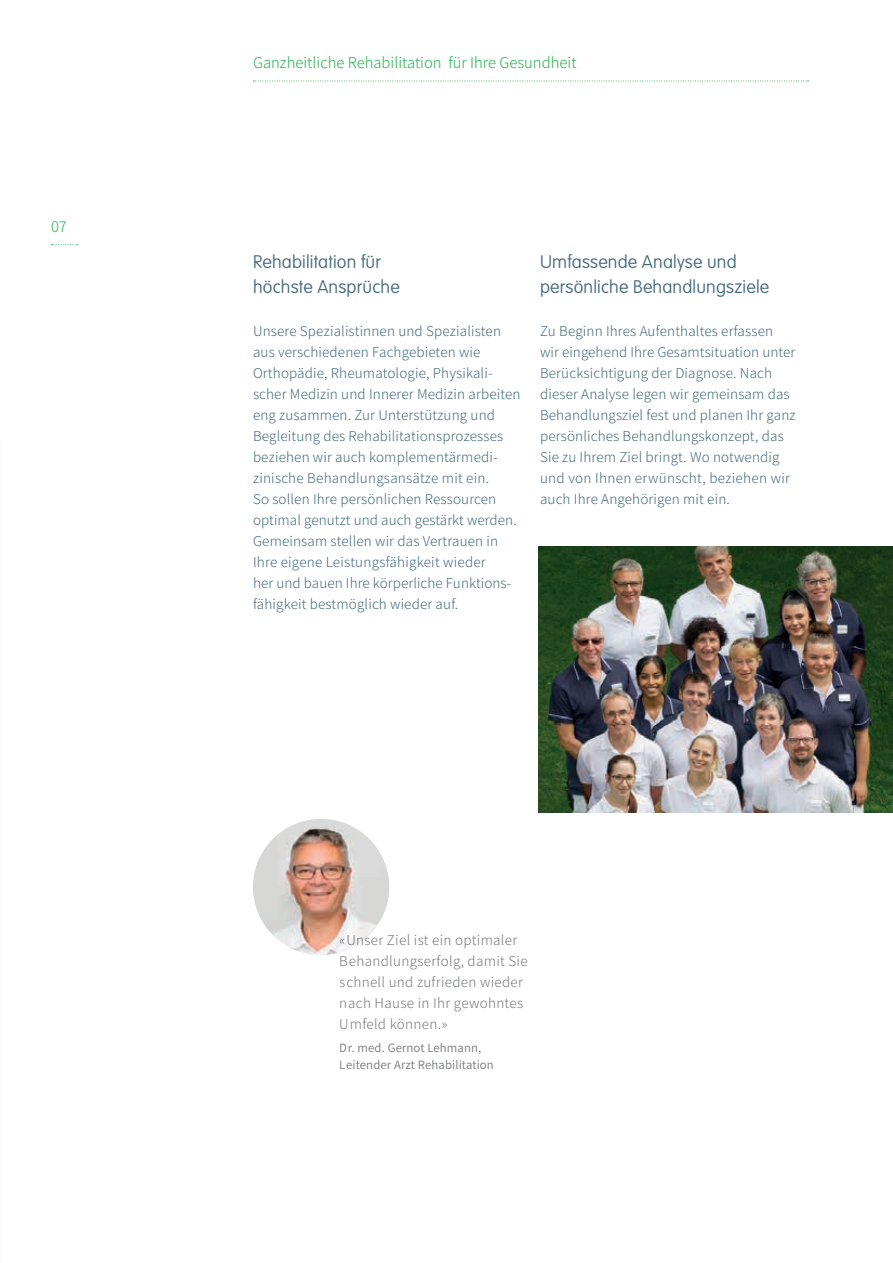
<style>
.page{position:relative;width:893px;height:1263px;background:#fff}
.page>*{position:absolute;margin:0;border:0;box-sizing:border-box;transform-origin:0 0}
.t1{font:100 18px/25.5px "VAG Rounded Std";letter-spacing:.01em;color:#42697b}
.t2{font:300 16.5px "Assistant";color:#23b24b}
.t3{font:300 15px/21px "Assistant";letter-spacing:.01em;color:#42697b}
.t4{font:300 15px/21px "Assistant";letter-spacing:.02em;color:#76787b}
.t5{font:12.75px/16.5px "Assistant";letter-spacing:.01em;color:#76787b}
</style>
<div class="page">
<svg style="left:51px;top:244px;width:26px;height:1px"></svg>
<svg style="left:253px;top:81px;width:555px;height:1px"></svg>
<img style="left:538px;top:546px;width:355px;height:266px">
<img style="left:253px;top:819px;width:136px;height:136px;border-radius:68px">
<p class="t2" style="left:51px;top:215px;width:17px">07</p>
<p class="t2" style="left:253px;top:51px;width:325px">Ganzheitliche Rehabilitation für Ihre Gesundheit</p>
<p class="t1" style="left:253px;top:249px;width:148px">Rehabilitation für höchste Ansprüche</p>
<p class="t3" style="left:253px;top:320px;width:269px">Unsere Spezialistinnen und Spezialisten aus verschiedenen Fachgebieten wie Orthopädie, Rheumatologie, Physikali&shy;scher Medizin und Innerer Medizin arbeiten eng zusammen. Zur Unterstützung und Begleitung des Rehabilitationsprozesses beziehen wir auch komplementärmedi&shy;zinische Behandlungsansätze mit ein.<br>So sollen Ihre persönlichen Ressourcen optimal genutzt und auch gestärkt werden.<br>Gemeinsam stellen wir das Vertrauen in Ihre eigene Leistungsfähigkeit wieder<br>her und bauen Ihre körperliche Funktions&shy;fähigkeit bestmöglich wieder auf.</p>
<p class="t1" style="left:540px;top:249px;width:231px">Umfassende Analyse und persönliche Behandlungsziele</p>
<p class="t3" style="left:540px;top:320px;width:257px">Zu Beginn Ihres Aufenthaltes erfassen wir eingehend Ihre Gesamtsituation unter Berücksichtigung der Diagnose. Nach dieser Analyse legen wir gemeinsam das Behandlungsziel fest und planen Ihr ganz persönliches Behandlungskonzept, das Sie zu Ihrem Ziel bringt. Wo notwendig und von Ihnen erwünscht, beziehen wir auch Ihre Angehörigen mit ein.</p>
<p class="t4" style="left:340px;top:929px;width:189px">«Unser Ziel ist ein optimaler<br>Behandlungserfolg, damit Sie schnell und zufrieden wieder nach Hause in Ihr gewohntes<br>Umfeld können.»</p>
<p class="t5" style="left:340px;top:1039px;width:155px">Dr. med. Gernot Lehmann,<br>Leitender Arzt Rehabilitation</p>
</div>
